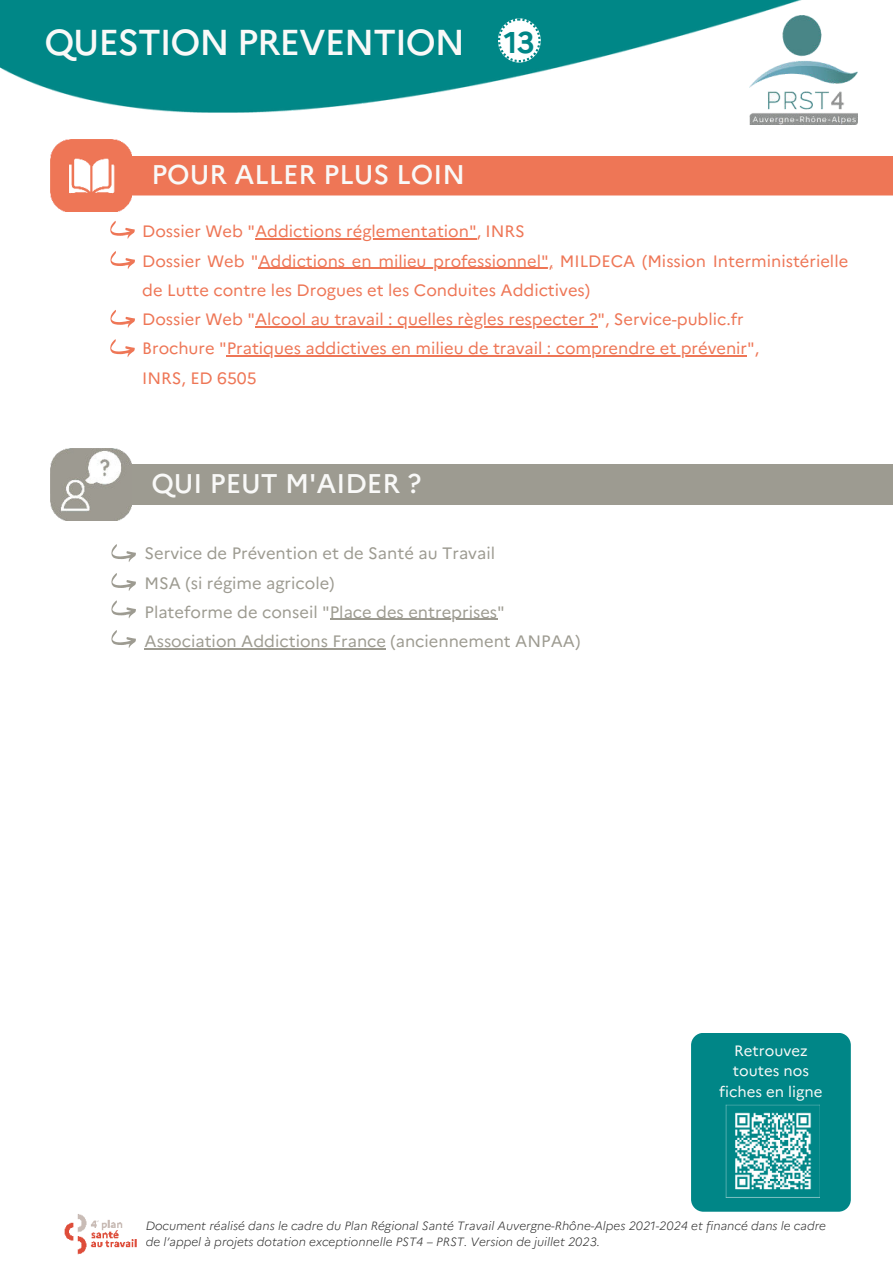
<style>
.page{position:relative;width:893px;height:1264px;background:#fff}
.page>*{position:absolute;margin:0;border:0;box-sizing:border-box;transform-origin:0 0}
.t1{font:500 36px "Marianne";letter-spacing:-.03em;color:#f9f9f8}
.t2{font:500 27px "Marianne";color:#f9f9f8}
.t3{font:16.5px/29.2px "Marianne";color:#ee7656}
.t4{font:16.5px/29.2px "Marianne";color:#9d9b91}
.t5{font:15px/20.2px "Marianne";color:#f9f9f8;text-align:center}
.t6{font:italic 300 12px/16px "Marianne";color:#000}
.s1{font-weight:700;font-size:30px;color:#008687}
</style>
<div class="page">
<img style="left:749px;top:113px;width:108px;height:12px">
<img style="left:0;top:0;width:858px;height:112px">
<div style="left:691px;top:1032px;width:159px;height:179px;background:#008687;border-radius:12px"></div>
<img style="left:725px;top:1104px;width:94px;height:93px">
<div style="left:131px;top:464px;width:761px;height:40px;background:#9d9b91"></div>
<img style="left:50px;top:448px;width:81px;height:72px">
<div style="left:131px;top:156px;width:761px;height:39px;background:#ee7656"></div>
<img style="left:50px;top:140px;width:81px;height:71px">
<svg style="left:110px;top:221px;width:25px;height:18px"></svg>
<hr style="left:255px;top:238px;width:221px;height:1px;background:#ee7656">
<hr style="left:258px;top:268px;width:295px;height:1px;background:#ee7656">
<hr style="left:255px;top:326px;width:342px;height:1px;background:#ee7656">
<hr style="left:227px;top:355px;width:520px;height:1px;background:#ee7656">
<svg style="left:110px;top:310px;width:25px;height:18px"></svg>
<svg style="left:110px;top:339px;width:25px;height:18px"></svg>
<svg style="left:110px;top:251px;width:25px;height:18px"></svg>
<svg style="left:111px;top:600px;width:25px;height:18px"></svg>
<svg style="left:111px;top:630px;width:25px;height:18px"></svg>
<hr style="left:330px;top:619px;width:167px;height:1px;background:#9d9b91">
<hr style="left:144px;top:648px;width:242px;height:1px;background:#9d9b91">
<svg style="left:111px;top:544px;width:25px;height:18px"></svg>
<svg style="left:111px;top:573px;width:25px;height:18px"></svg>
<img style="left:64px;top:1214px;width:73px;height:41px">
<svg style="left:498px;top:18px;width:42px;height:44px"></svg>
<h1 class="t1" style="left:44px;top:14px;width:492px">QUESTION PREVENTION <span class="s1">13</span></h1>
<h2 class="t2" style="left:151px;top:154px;width:315px">POUR ALLER PLUS LOIN</h2>
<p class="t3" style="left:142px;top:215px;width:707px">Dossier Web "Addictions réglementation", INRS<br>Dossier Web "Addictions en milieu professionnel", MILDECA (Mission Interministérielle de Lutte contre les Drogues et les Conduites Addictives)<br>Dossier Web "Alcool au travail : quelles règles respecter ?", Service-public.fr<br>Brochure "Pratiques addictives en milieu de travail : comprendre et prévenir",<br>INRS, ED 6505</p>
<h2 class="t2" style="left:151px;top:462px;width:271px">QUI PEUT M'AIDER ?</h2>
<p class="t4" style="left:144px;top:537px;width:437px">Service de Prévention et de Santé au Travail<br>MSA (si régime agricole)<br>Plateforme de conseil "Place des entreprises" Association Addictions France (anciennement ANPAA)</p>
<p class="t5" style="left:719px;top:1039px;width:105px">Retrouvez toutes nos fiches en ligne</p>
<p class="t6" style="left:146px;top:1216px;width:681px">Document réalisé dans le cadre du Plan Régional Santé Travail Auvergne-Rhône-Alpes 2021-2024 et financé dans le cadre de l’appel à projets dotation exceptionnelle PST4 – PRST. Version de juillet 2023.</p>
</div>
